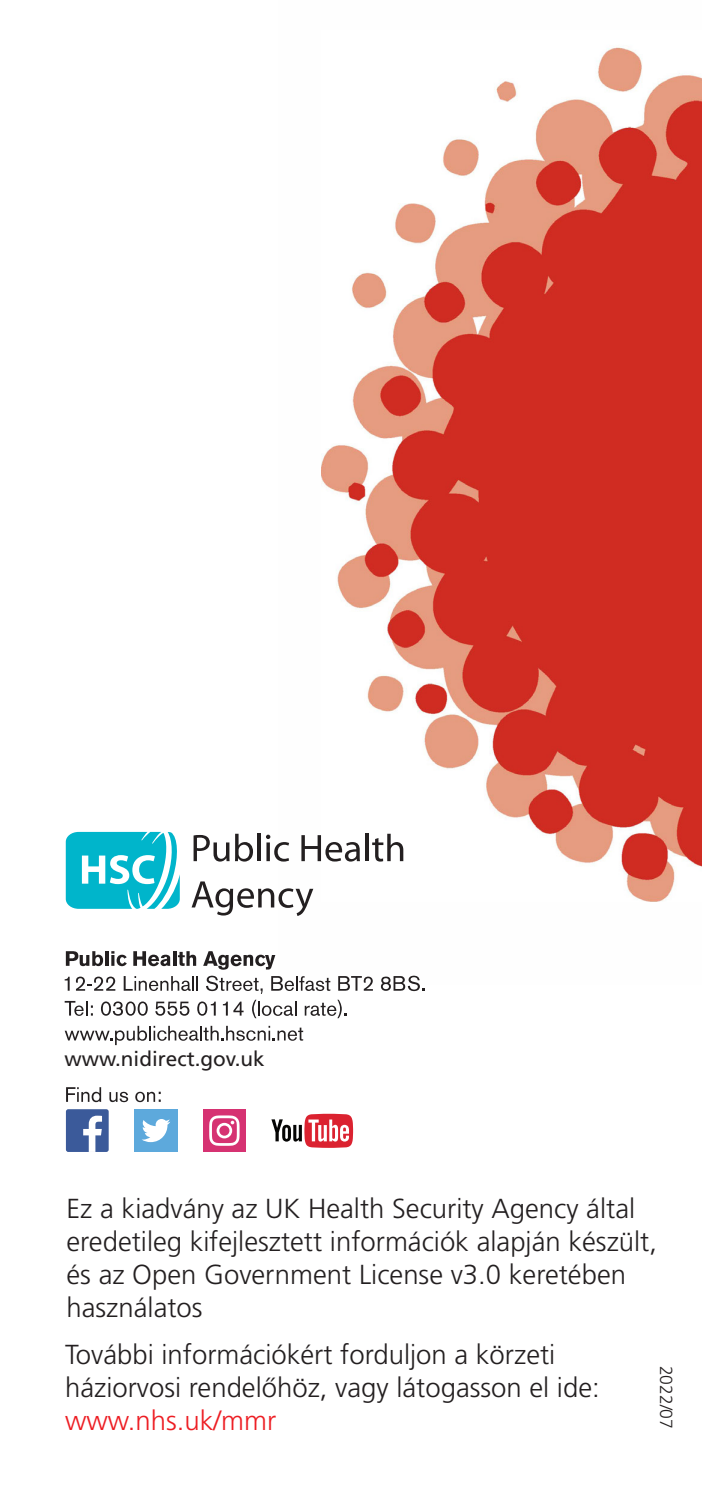
<style>
.page{position:relative;width:702px;height:1489px;background:#fff}
.page>*{position:absolute;margin:0;border:0;box-sizing:border-box;transform-origin:0 0}
.t1{font:300 27.5px/33px "Frutiger LT Pro";color:#231f20}
.t2{font:20.75px "Frutiger LT Pro";color:#231f20}
.t3{font:300 17.5px "Frutiger LT Pro";color:#231f20}
.s1{color:#ed1d23}
</style>
<div class="page">
<img style="left:321px;top:47px;width:381px;height:854px">
<svg style="left:65px;top:1087px;width:289px;height:65px"></svg>
<svg style="left:64px;top:811px;width:376px;height:235px"></svg>
<svg style="left:64px;top:827px;width:120px;height:87px"></svg>
<svg style="left:193px;top:835px;width:36px;height:26px"></svg>
<svg style="left:235px;top:833px;width:18px;height:28px"></svg>
<hr style="left:257px;top:833px;width:4px;height:28px;background:#231f20">
<svg style="left:266px;top:834px;width:23px;height:27px"></svg>
<svg style="left:301px;top:835px;width:59px;height:26px"></svg>
<hr style="left:365px;top:833px;width:3px;height:28px;background:#231f20">
<svg style="left:372px;top:833px;width:31px;height:28px"></svg>
<svg style="left:191px;top:881px;width:122px;height:35px"></svg>
<svg style="left:66px;top:951px;width:37px;height:15px"></svg>
<hr style="left:105px;top:951px;width:3px;height:14px;background:#231f20">
<svg style="left:111px;top:951px;width:16px;height:15px"></svg>
<svg style="left:133px;top:951px;width:37px;height:15px"></svg>
<hr style="left:173px;top:951px;width:3px;height:14px;background:#231f20">
<svg style="left:178px;top:951px;width:18px;height:14px"></svg>
<svg style="left:203px;top:951px;width:72px;height:18px"></svg>
<svg style="left:65px;top:976px;width:5px;height:14px"></svg>
<svg style="left:76px;top:976px;width:39px;height:14px"></svg>
<svg style="left:124px;top:976px;width:74px;height:14px"></svg>
<svg style="left:206px;top:975px;width:56px;height:18px"></svg>
<svg style="left:271px;top:976px;width:59px;height:14px"></svg>
<svg style="left:338px;top:976px;width:35px;height:14px"></svg>
<svg style="left:381px;top:975px;width:43px;height:16px"></svg>
<svg style="left:65px;top:1000px;width:28px;height:15px"></svg>
<svg style="left:101px;top:1001px;width:47px;height:14px"></svg>
<svg style="left:155px;top:1001px;width:34px;height:14px"></svg>
<svg style="left:197px;top:1001px;width:19px;height:14px"></svg>
<svg style="left:223px;top:1001px;width:20px;height:14px"></svg>
<svg style="left:252px;top:999px;width:44px;height:19px"></svg>
<svg style="left:305px;top:999px;width:42px;height:19px"></svg>
<svg style="left:65px;top:1025px;width:238px;height:20px"></svg>
<p class="t2" style="left:64px;top:1046px;width:202px">www.nidirect.gov.uk</p>
<p class="t1" style="left:67px;top:1191px;width:592px">Ez a kiadvány az UK Health Security Agency által eredetileg kifejlesztett információk alapján készült, és az Open Government License v3.0 keretében használatos</p>
<p class="t1" style="left:65px;top:1337px;width:536px">További információkért forduljon a körzeti háziorvosi rendelőhöz, vagy látogasson el ide: <span class="s1">www.nhs.uk/mmr</span></p>
<p class="t3" style="left:676px;top:1365px;width:65px;rotate:90deg">2022/07</p>
</div>
